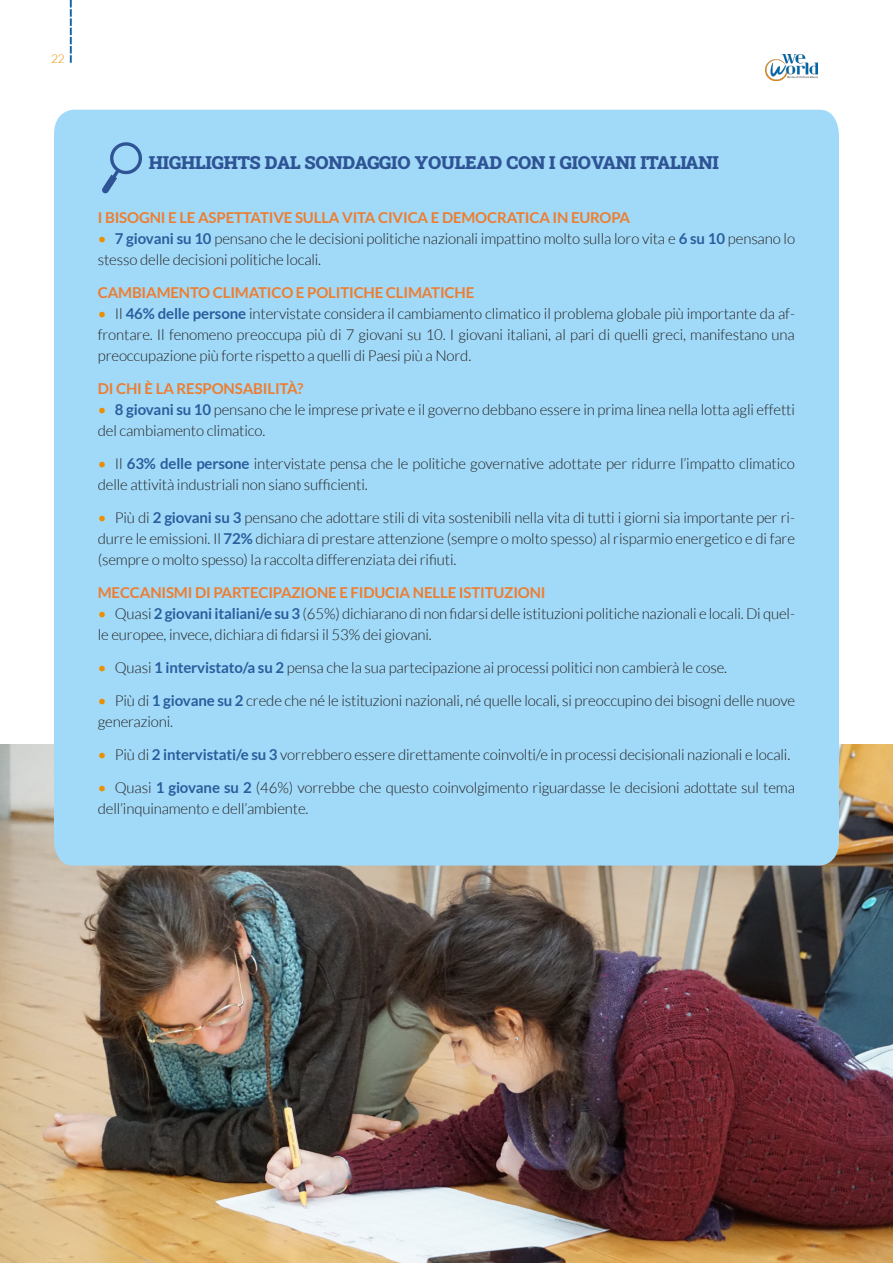
<style>
.page{position:relative;width:893px;height:1263px;background:#fff}
.page>*{position:absolute;margin:0;border:0;box-sizing:border-box;transform-origin:0 0}
.TITOLO_NOTE{font:900 18px "Roboto Slab";letter-spacing:-.01em;color:#2f5496}
.t1{font:300 15px/21px "Lato";letter-spacing:-.01em;color:#231f20}
.TITOLO_NOTE-2{font:700 15px "Lato";letter-spacing:-.01em;color:#ed7d31}
.t2{font:300 12px "Lato";color:#eb8e00}
.s1{font-weight:400;color:#eb8e00}
.s2{font-weight:700;color:#2a5d9d}
</style>
<div class="page">
<svg style="left:70px;top:1px;width:2px;height:61px"></svg>
<img style="left:766px;top:54px;width:52px;height:27px">
<img style="left:0;top:744px;width:893px;height:519px">
<div style="left:54px;top:110px;width:785px;height:755px;background:#a1daf8"></div>
<svg style="left:102px;top:141px;width:43px;height:53px;background:#8abfe4"></svg>
<p class="t2" style="left:51px;top:52px;width:15px">22</p>
<p class="TITOLO_NOTE" style="left:149px;top:150px;width:572px">HIGHLIGHTS DAL SONDAGGIO YOULEAD CON I GIOVANI ITALIANI</p>
<p class="TITOLO_NOTE-2" style="left:98px;top:209px;width:534px">I BISOGNI E LE ASPETTATIVE SULLA VITA CIVICA E DEMOCRATICA IN EUROPA</p>
<p class="t1" style="left:98px;top:228px;width:699px"><span class="s1">•</span> <span class="s2">7 giovani su 10</span> pensano che le decisioni politiche nazionali impattino molto sulla loro vita e <span class="s2">6 su 10</span> pensano lo stesso delle decisioni politiche locali.</p>
<p class="TITOLO_NOTE-2" style="left:98px;top:284px;width:378px">CAMBIAMENTO CLIMATICO E POLITICHE CLIMATICHE</p>
<p class="t1" style="left:98px;top:303px;width:699px;text-align:justify"><span class="s1">•</span> Il <span class="s2">46% delle persone</span> intervistate considera il cambiamento climatico il problema globale più importante da af&shy;frontare. Il fenomeno preoccupa più di 7 giovani su 10. I giovani italiani, al pari di quelli greci, manifestano una preoccupazione più forte rispetto a quelli di Paesi più a Nord.</p>
<p class="TITOLO_NOTE-2" style="left:98px;top:380px;width:207px">DI CHI È LA RESPONSABILITÀ?</p>
<p class="t1" style="left:98px;top:399px;width:699px"><span class="s1">•</span> <span class="s2">8 giovani su 10</span> pensano che le imprese private e il governo debbano essere in prima linea nella lotta agli effetti del cambiamento climatico.</p>
<p class="t1" style="left:98px;top:453px;width:699px"><span class="s1">•</span> Il <span class="s2">63% delle persone</span> intervistate pensa che le politiche governative adottate per ridurre l’impatto climatico delle attività industriali non siano sufficienti.</p>
<p class="t1" style="left:98px;top:507px;width:699px;text-align:justify"><span class="s1">•</span> Più di <span class="s2">2 giovani su 3</span> pensano che adottare stili di vita sostenibili nella vita di tutti i giorni sia importante per ri&shy;durre le emissioni. Il <span class="s2">72%</span> dichiara di prestare attenzione (sempre o molto spesso) al risparmio energetico e di fare (sempre o molto spesso) la raccolta differenziata dei rifiuti.</p>
<p class="TITOLO_NOTE-2" style="left:98px;top:584px;width:449px">MECCANISMI DI PARTECIPAZIONE E FIDUCIA NELLE ISTITUZIONI</p>
<p class="t1" style="left:98px;top:603px;width:699px"><span class="s1">•</span> Quasi <span class="s2">2 giovani italiani/e su 3</span> (65%) dichiarano di non fidarsi delle istituzioni politiche nazionali e locali. Di quel&shy;le europee, invece, dichiara di fidarsi il 53% dei giovani.</p>
<p class="t1" style="left:98px;top:657px;width:631px"><span class="s1">•</span> Quasi <span class="s2">1 intervistato/a su 2</span> pensa che la sua partecipazione ai processi politici non cambierà le cose.</p>
<p class="t1" style="left:98px;top:690px;width:699px"><span class="s1">•</span> Più di <span class="s2">1 giovane su 2</span> crede che né le istituzioni nazionali, né quelle locali, si preoccupino dei bisogni delle nuove generazioni.</p>
<p class="t1" style="left:98px;top:744px;width:694px"><span class="s1">•</span> Più di <span class="s2">2 intervistati/e su 3</span> vorrebbero essere direttamente coinvolti/e in processi decisionali nazionali e locali.</p>
<p class="t1" style="left:98px;top:777px;width:699px"><span class="s1">•</span> Quasi <span class="s2">1 giovane su 2</span> (46%) vorrebbe che questo coinvolgimento riguardasse le decisioni adottate sul tema dell’inquinamento e dell’ambiente.</p>
</div>
